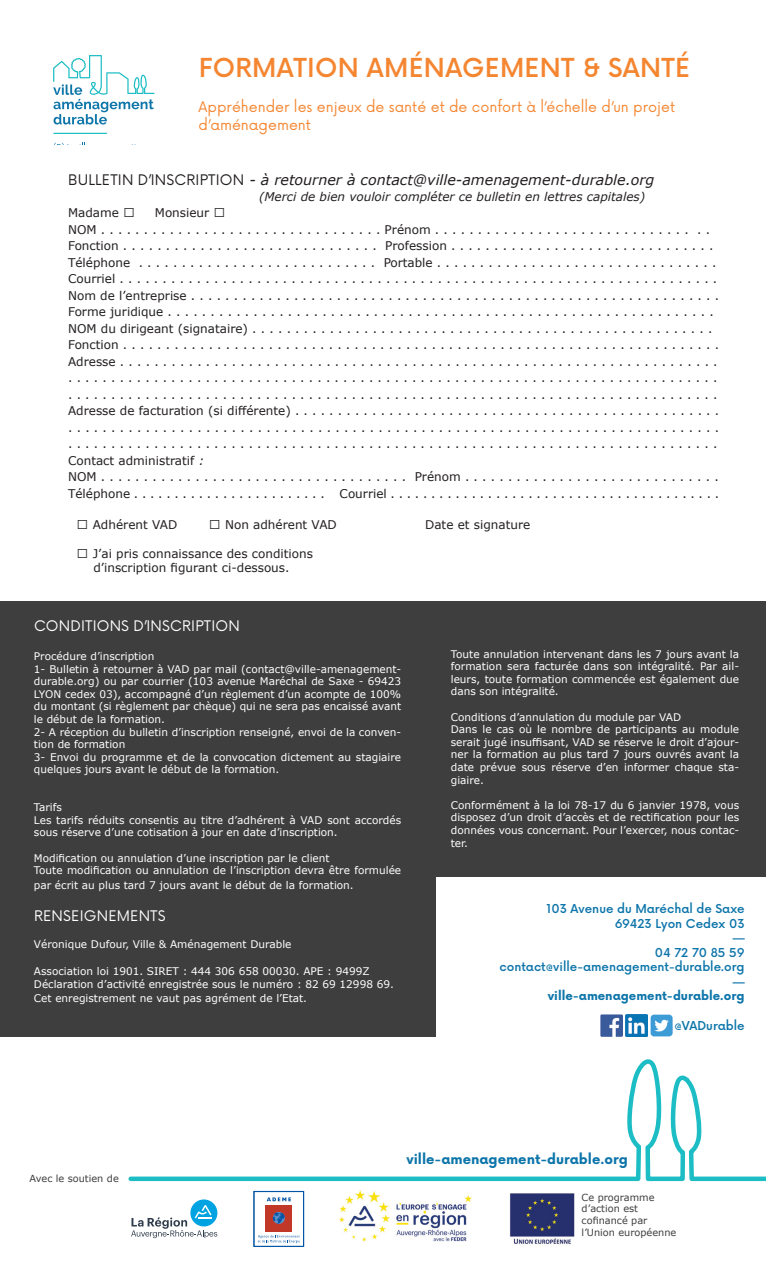
<style>
.page{position:relative;width:766px;height:1263px;background:#fff}
.page>*{position:absolute;margin:0;border:0;box-sizing:border-box;transform-origin:0 0}
.t1{font:500 25.5px "Now";letter-spacing:.015em;color:#f58631}
.t2{font:14.25px/18px "Now";color:#f58631}
.t3{font:italic 14.25px "Verdana";color:#231f20}
.t4{font:14.25px "Now";letter-spacing:.015em;color:#fff}
.adresse{font:700 13.5px "Now";color:#0d75aa}
.t5{font:12px/16.5px "Verdana";color:#231f20;text-align:justify}
.adresse-2{font:500 12px "Now";color:#0d75aa}
.t6{font:italic 12px "Verdana";color:#231f20}
.adresse-3{font:700 12px "Now";color:#0d75aa}
.t7{font:10.5px/12.6px "Verdana";color:#fff;text-align:justify}
.légende{font:9.75px/11.7px "Verdana";color:#3e3e3f}
.s1{font-family:"Now";font-style:normal}
.s2{font-style:italic}
</style>
<div class="page">
<div style="left:429px;top:601px;width:336px;height:275px;background:#3e3e3f"></div>
<div style="left:0;top:601px;width:435px;height:436px;background:#3e3e3f"></div>
<svg style="left:128px;top:1059px;width:637px;height:123px"></svg>
<img style="left:340px;top:1190px;width:131px;height:51px">
<img style="left:510px;top:1193px;width:65px;height:52px">
<svg style="left:190px;top:1199px;width:27px;height:27px"></svg>
<svg style="left:131px;top:1205px;width:86px;height:33px"></svg>
<div style="left:253px;top:1191px;width:51px;height:55px;border:1px solid #0154a6"></div>
<div style="left:266px;top:1205px;width:26px;height:26px;background:#c23828"></div>
<svg style="left:273px;top:1212px;width:12px;height:12px"></svg>
<svg style="left:266px;top:1197px;width:25px;height:4px"></svg>
<svg style="left:258px;top:1235px;width:41px;height:8px"></svg>
<svg style="left:53px;top:55px;width:101px;height:69px"></svg>
<svg style="left:54px;top:143px;width:15px;height:2px"></svg>
<hr style="left:54px;top:133px;width:53px;height:1px;background:#1cbdc4">
<img style="left:600px;top:1015px;width:22px;height:22px">
<img style="left:625px;top:1015px;width:22px;height:22px">
<img style="left:650px;top:1015px;width:22px;height:22px">
<p class="t1" style="left:199px;top:48px;width:492px">FORMATION AMÉNAGEMENT &amp; SANTÉ</p>
<p class="t2" style="left:198px;top:97px;width:478px">Appréhender les enjeux de santé et de confort à l’échelle d’un projet d’aménagement</p>
<p class="t3" style="left:68px;top:170px;width:587px"><span class="s1">BULLETIN D’INSCRIPTION</span> - à retourner à contact@ville-amenagement-durable.org</p>
<p class="t6" style="left:259px;top:188px;width:387px">(Merci de bien vouloir compléter ce bulletin en lettres capitales)</p>
<p class="t5" style="left:68px;top:205px;width:52px">Madame</p>
<p class="t5" style="left:155px;top:205px;width:56px">Monsieur</p>
<p class="t5" style="left:68px;top:221px;width:643px">NOM . . . . . . . . . . . . . . . . . . . . . . . . . . . . . . . . . Prénom . . . . . . . . . . . . . . . . . . . . . . . . . . . . . . . .</p>
<p class="t5" style="left:68px;top:238px;width:646px">Fonction . . . . . . . . . . . . . . . . . . . . . . . . . . . . . . Profession . . . . . . . . . . . . . . . . . . . . . . . . . . . . . . .</p>
<p class="t5" style="left:68px;top:254px;width:649px">Téléphone . . . . . . . . . . . . . . . . . . . . . . . . . . . . Portable . . . . . . . . . . . . . . . . . . . . . . . . . . . . . . . . .</p>
<p class="t5" style="left:68px;top:271px;width:650px">Courriel . . . . . . . . . . . . . . . . . . . . . . . . . . . . . . . . . . . . . . . . . . . . . . . . . . . . . . . . . . . . . . . . . . . . . .</p>
<p class="t5" style="left:68px;top:287px;width:652px">Nom de l’entreprise . . . . . . . . . . . . . . . . . . . . . . . . . . . . . . . . . . . . . . . . . . . . . . . . . . . . . . . . . . . . . .</p>
<p class="t5" style="left:68px;top:304px;width:647px">Forme juridique . . . . . . . . . . . . . . . . . . . . . . . . . . . . . . . . . . . . . . . . . . . . . . . . . . . . . . . . . . . . . . . .</p>
<p class="t5" style="left:68px;top:320px;width:645px">NOM du dirigeant (signataire) . . . . . . . . . . . . . . . . . . . . . . . . . . . . . . . . . . . . . . . . . . . . . . . . . . . . . .</p>
<p class="t5" style="left:68px;top:337px;width:652px">Fonction . . . . . . . . . . . . . . . . . . . . . . . . . . . . . . . . . . . . . . . . . . . . . . . . . . . . . . . . . . . . . . . . . . . . . .</p>
<p class="t5" style="left:68px;top:353px;width:651px">Adresse . . . . . . . . . . . . . . . . . . . . . . . . . . . . . . . . . . . . . . . . . . . . . . . . . . . . . . . . . . . . . . . . . . . . . .</p>
<p class="t5" style="left:68px;top:370px;width:650px">. . . . . . . . . . . . . . . . . . . . . . . . . . . . . . . . . . . . . . . . . . . . . . . . . . . . . . . . . . . . . . . . . . . . . . . . . . . .</p>
<p class="t5" style="left:68px;top:386px;width:650px">. . . . . . . . . . . . . . . . . . . . . . . . . . . . . . . . . . . . . . . . . . . . . . . . . . . . . . . . . . . . . . . . . . . . . . . . . . . .</p>
<p class="t5" style="left:68px;top:403px;width:652px">Adresse de facturation (si différente) . . . . . . . . . . . . . . . . . . . . . . . . . . . . . . . . . . . . . . . . . . . . . . . . . . . . . . . . . . . . . . . . . . . . . . . . . . . . . . . . . . . . . . . . . . . . . . . . . . . . . . . . . . . . . . . . . . . . . . . . . . . . . . . . . . . . . . . . . . . . . . . . . . . . . . . . . . . . . . . . . . . . . . . . . . . . . . . . . . . . . . . . . . . . . . . . . . . . . . . . . .</p>
<p class="t5" style="left:68px;top:452px;width:137px">Contact administratif <span class="s2">:</span></p>
<p class="t5" style="left:68px;top:469px;width:652px">NOM . . . . . . . . . . . . . . . . . . . . . . . . . . . . . . . . . . . . Prénom . . . . . . . . . . . . . . . . . . . . . . . . . . . . . .</p>
<p class="t5" style="left:68px;top:485px;width:652px">Téléphone . . . . . . . . . . . . . . . . . . . . . . . . Courriel . . . . . . . . . . . . . . . . . . . . . . . . . . . . . . . . . . . . . . . . .</p>
<p class="t5" style="left:93px;top:516px;width:86px">Adhérent VAD</p>
<p class="t5" style="left:225px;top:516px;width:113px">Non adhérent VAD</p>
<p class="t5" style="left:425px;top:516px;width:107px">Date et signature</p>
<p class="t5" style="left:93px;top:545px;width:222px">J’ai pris connaissance des conditions</p>
<p class="t5" style="left:93px;top:559px;width:197px">d’inscription figurant ci-dessous.</p>
<p class="t4" style="left:34px;top:614px;width:207px">CONDITIONS D’INSCRIPTION</p>
<p class="t7" style="left:34px;top:650px;width:122px">Procédure d’inscription</p>
<p class="t7" style="left:34px;top:662px;width:368px">1- Bulletin à retourner à VAD par mail (contact@ville-amenagement&shy;durable.org) ou par courrier (103 avenue Maréchal de Saxe - 69423<br>LYON cedex 03), accompagné d’un règlement d’un acompte de 100% du montant (si règlement par chèque) qui ne sera pas encaissé avant le début de la formation.</p>
<p class="t7" style="left:34px;top:725px;width:368px">2- A réception du bulletin d’inscription renseigné, envoi de la conven&shy;tion de formation</p>
<p class="t7" style="left:34px;top:750px;width:368px">3- Envoi du programme et de la convocation dictement au stagiaire quelques jours avant le début de la formation.</p>
<p class="t7" style="left:34px;top:801px;width:30px">Tarifs</p>
<p class="t7" style="left:34px;top:813px;width:368px">Les tarifs réduits consentis au titre d’adhérent à VAD sont accordés sous réserve d’une cotisation à jour en date d’inscription.</p>
<p class="t7" style="left:34px;top:851px;width:297px">Modification ou annulation d’une inscription par le client</p>
<p class="t7" style="left:34px;top:863px;width:368px;line-height:14.4px">Toute modification ou annulation de l’inscription devra être formulée par écrit au plus tard 7 jours avant le début de la formation.</p>
<p class="t4" style="left:34px;top:904px;width:133px">RENSEIGNEMENTS</p>
<p class="t7" style="left:34px;top:938px;width:259px">Véronique Dufour, Ville &amp; Aménagement Durable</p>
<p class="t7" style="left:34px;top:965px;width:337px">Association loi 1901. SIRET : 444 306 658 00030. APE : 9499Z</p>
<p class="t7" style="left:34px;top:977px;width:361px">Déclaration d’activité enregistrée sous le numéro : 82 69 12998 69.</p>
<p class="t7" style="left:34px;top:992px;width:274px">Cet enregistrement ne vaut pas agrément de l’Etat.</p>
<p class="t7" style="left:450px;top:647px;width:290px">Toute annulation intervenant dans les 7 jours avant la formation sera facturée dans son intégralité. Par ail&shy;leurs, toute formation commencée est également due dans son intégralité.</p>
<p class="t7" style="left:450px;top:710px;width:232px">Conditions d’annulation du module par VAD</p>
<p class="t7" style="left:450px;top:723px;width:290px">Dans le cas où le nombre de participants au module serait jugé insuffisant, VAD se réserve le droit d’ajour&shy;ner la formation au plus tard 7 jours ouvrés avant la date prévue sous réserve d’en informer chaque sta&shy;giaire.</p>
<p class="t7" style="left:450px;top:799px;width:290px">Conformément à la loi 78-17 du 6 janvier 1978, vous disposez d’un droit d’accès et de rectification pour les données vous concernant. Pour l’exercer, nous contac&shy;ter.</p>
<p class="adresse-2" style="left:546px;top:900px;width:199px">103 Avenue du Maréchal de Saxe</p>
<p class="adresse-2" style="left:614px;top:914px;width:131px">69423 Lyon Cedex 03</p>
<p class="adresse-2" style="left:732px;top:928px;width:13px">—</p>
<p class="adresse-2" style="left:654px;top:943px;width:91px">04 72 70 85 59</p>
<p class="adresse-2" style="left:499px;top:957px;width:247px">contact@ville-amenagement-durable.org</p>
<p class="adresse-2" style="left:732px;top:972px;width:13px">—</p>
<p class="adresse-3" style="left:547px;top:987px;width:198px">ville-amenagement-durable.org</p>
<p class="adresse-2" style="left:674px;top:1016px;width:72px">@VADurable</p>
<p class="légende" style="left:29px;top:1172px;width:91px">Avec le soutien de</p>
<p class="adresse" style="left:406px;top:1149px;width:223px">ville-amenagement-durable.org</p>
<p class="légende" style="left:581px;top:1191px;width:96px">Ce programme d’action est cofinancé par l’Union européenne</p>
</div>
